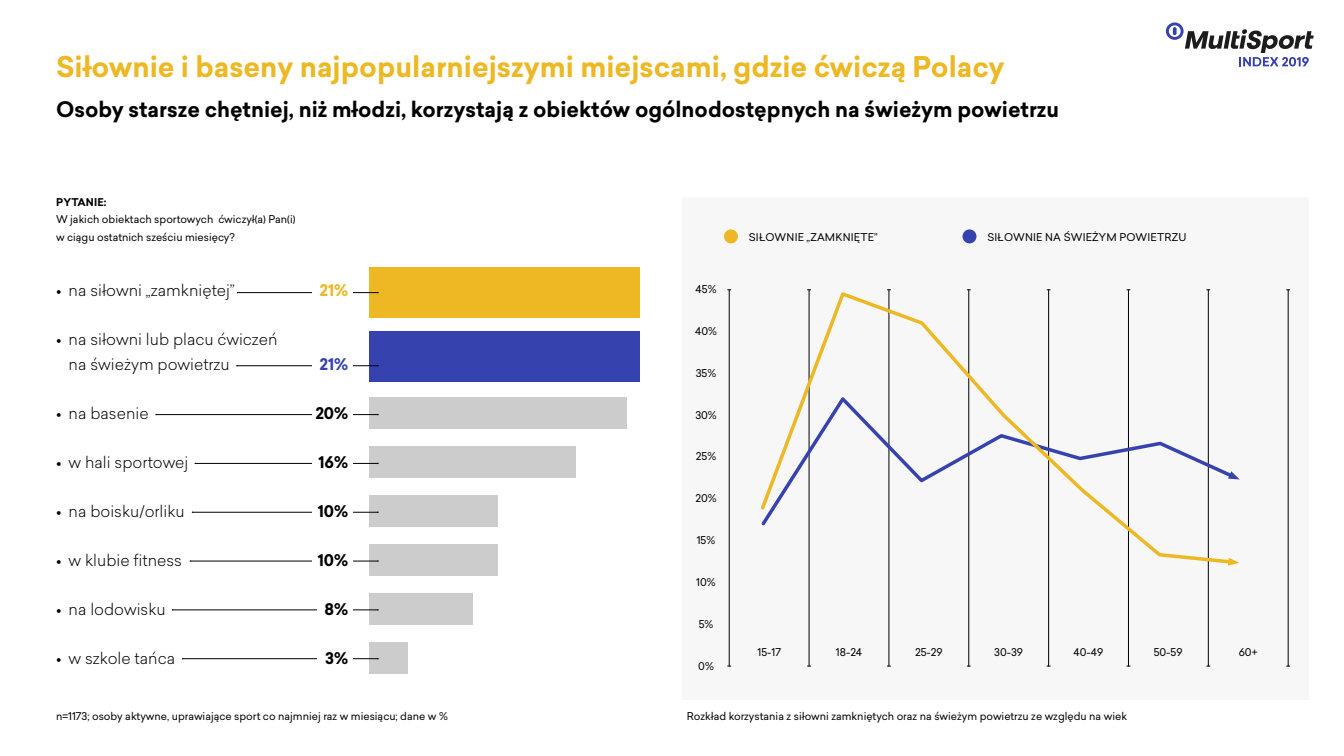
<style>
.page{position:relative;width:1344px;height:756px;background:#fff}
.page>*{position:absolute;margin:0;border:0;box-sizing:border-box;transform-origin:0 0}
.t1{font:700 28px "Sailec";color:#edb824}
.t2{font:700 21px "Sailec";color:#000}
.t3{font:300 15.75px/24.5px "Sailec";color:#000}
.t4{font:700 15.75px "Sailec";color:#000}
.t5{font:700 15.75px "Sailec";color:#edb824}
.t6{font:700 15.75px "Sailec";color:#3642ae}
.t7{font:10.5px/17.5px "Sailec";color:#000}
.t8{font:10.5px "Sailec";letter-spacing:.02em;color:#000}
.t9{font:700 10.5px "Sailec";letter-spacing:.02em;color:#000}
.s1{font-weight:400}
</style>
<div class="page">
<div style="left:682px;top:198px;width:627px;height:502px;background:#f7f7f7"></div>
<div style="left:369px;top:331px;width:271px;height:51px;background:#3642ae"></div>
<div style="left:369px;top:544px;width:129px;height:31px;background:#ccc"></div>
<div style="left:369px;top:397px;width:258px;height:32px;background:#ccc"></div>
<div style="left:369px;top:593px;width:103px;height:31px;background:#ccc"></div>
<div style="left:369px;top:446px;width:206px;height:32px;background:#ccc"></div>
<div style="left:369px;top:642px;width:39px;height:31px;background:#ccc"></div>
<div style="left:369px;top:268px;width:271px;height:50px;background:#edb824"></div>
<div style="left:369px;top:495px;width:129px;height:32px;background:#ccc"></div>
<hr style="left:156px;top:414px;width:222px;height:1px;background:#000">
<hr style="left:238px;top:292px;width:140px;height:1px;background:#000">
<hr style="left:195px;top:463px;width:183px;height:1px;background:#000">
<hr style="left:237px;top:366px;width:141px;height:1px;background:#000">
<hr style="left:192px;top:512px;width:186px;height:1px;background:#000">
<hr style="left:190px;top:561px;width:188px;height:1px;background:#000">
<hr style="left:173px;top:610px;width:205px;height:1px;background:#000">
<hr style="left:183px;top:659px;width:195px;height:1px;background:#000">
<hr style="left:729px;top:290px;width:1px;height:376px;background:#000">
<hr style="left:889px;top:290px;width:1px;height:376px;background:#000">
<hr style="left:1048px;top:290px;width:1px;height:376px;background:#000">
<hr style="left:1208px;top:290px;width:1px;height:376px;background:#000">
<hr style="left:809px;top:290px;width:1px;height:376px;background:#000">
<hr style="left:968px;top:290px;width:1px;height:376px;background:#000">
<hr style="left:1128px;top:290px;width:1px;height:376px;background:#000">
<hr style="left:1288px;top:290px;width:1px;height:376px;background:#000">
<svg style="left:761px;top:290px;width:476px;height:276px"></svg>
<svg style="left:1228px;top:558px;width:11px;height:8px"></svg>
<div style="left:312px;top:282px;width:41px;height:19px;background:#fff"></div>
<div style="left:312px;top:354px;width:41px;height:19px;background:#fff"></div>
<div style="left:312px;top:404px;width:41px;height:18px;background:#fff"></div>
<div style="left:312px;top:453px;width:41px;height:19px;background:#fff"></div>
<div style="left:312px;top:500px;width:41px;height:19px;background:#fff"></div>
<div style="left:312px;top:550px;width:41px;height:19px;background:#fff"></div>
<div style="left:317px;top:600px;width:36px;height:18px;background:#fff"></div>
<div style="left:317px;top:649px;width:36px;height:19px;background:#fff"></div>
<svg style="left:1166px;top:22px;width:148px;height:44px"></svg>
<div style="left:724px;top:229px;width:14px;height:14px;background:#edb824;border-radius:50%"></div>
<div style="left:962px;top:229px;width:14px;height:14px;background:#3642ae;border-radius:50%"></div>
<h1 class="t1" style="left:56px;top:47px;width:950px">Siłownie i baseny najpopularniejszymi miejscami, gdzie ćwiczą Polacy</h1>
<h2 class="t2" style="left:56px;top:95px;width:1005px">Osoby starsze chętniej, niż młodzi, korzystają z obiektów ogólnodostępnych na świeżym powietrzu</h2>
<p class="t9" style="left:56px;top:194px;width:52px">PYTANIE:</p>
<p class="t7" style="left:56px;top:210px;width:241px">W jakich obiektach sportowych ćwiczył(a) Pan(i) w ciągu ostatnich sześciu miesięcy?</p>
<h3 class="t3" style="left:56px;top:278px;width:180px"><span class="s1">•</span> na siłowni „zamkniętej”</h3>
<h3 class="t3" style="left:69px;top:327px;width:211px;text-indent:-13px"><span class="s1">•</span> na siłowni lub placu ćwiczeń na świeżym powietrzu</h3>
<h3 class="t3" style="left:56px;top:400px;width:94px"><span class="s1">•</span> na basenie</h3>
<h3 class="t3" style="left:56px;top:449px;width:134px"><span class="s1">•</span> w hali sportowej</h3>
<h3 class="t3" style="left:56px;top:498px;width:130px"><span class="s1">•</span> na boisku/orliku</h3>
<h3 class="t3" style="left:56px;top:547px;width:128px"><span class="s1">•</span> w klubie fitness</h3>
<h3 class="t3" style="left:56px;top:596px;width:111px"><span class="s1">•</span> na lodowisku</h3>
<h3 class="t3" style="left:56px;top:645px;width:121px"><span class="s1">•</span> w szkole tańca</h3>
<h3 class="t5" style="left:319px;top:279px;width:30px">21%</h3>
<h3 class="t6" style="left:319px;top:353px;width:30px">21%</h3>
<h3 class="t4" style="left:315px;top:402px;width:34px">20%</h3>
<h3 class="t4" style="left:318px;top:451px;width:31px">16%</h3>
<h3 class="t4" style="left:318px;top:500px;width:32px">10%</h3>
<h3 class="t4" style="left:318px;top:549px;width:32px">10%</h3>
<h3 class="t4" style="left:325px;top:598px;width:25px">8%</h3>
<h3 class="t4" style="left:325px;top:647px;width:24px">3%</h3>
<p class="t7" style="left:696px;top:280px;width:22px">45%</p>
<p class="t7" style="left:695px;top:322px;width:23px">40%</p>
<p class="t7" style="left:696px;top:364px;width:22px">35%</p>
<p class="t7" style="left:695px;top:406px;width:23px">30%</p>
<p class="t7" style="left:696px;top:448px;width:22px">25%</p>
<p class="t7" style="left:695px;top:490px;width:23px">20%</p>
<p class="t7" style="left:697px;top:532px;width:20px">15%</p>
<p class="t7" style="left:696px;top:574px;width:21px">10%</p>
<p class="t7" style="left:699px;top:615px;width:16px">5%</p>
<p class="t7" style="left:698px;top:657px;width:17px">0%</p>
<p class="t8" style="left:749px;top:229px;width:130px">SIŁOWNIE „ZAMKNIĘTE”</p>
<p class="t8" style="left:987px;top:229px;width:201px">SIŁOWNIE NA ŚWIEŻYM POWIETRZU</p>
<p class="t7" style="left:758px;top:643px;width:25px">15-17</p>
<p class="t7" style="left:836px;top:643px;width:28px">18-24</p>
<p class="t7" style="left:915px;top:643px;width:29px">25-29</p>
<p class="t7" style="left:994px;top:643px;width:30px">30-39</p>
<p class="t7" style="left:1074px;top:643px;width:31px">40-49</p>
<p class="t7" style="left:1154px;top:643px;width:30px">50-59</p>
<p class="t7" style="left:1239px;top:643px;width:20px">60+</p>
<p class="t7" style="left:56px;top:708px;width:393px">n=1173; osoby aktywne, uprawiające sport co najmniej raz w miesiącu; dane w %</p>
<p class="t7" style="left:687px;top:708px;width:442px">Rozkład korzystania z siłowni zamkniętych oraz na świeżym powietrzu ze względu na wiek</p>
</div>
